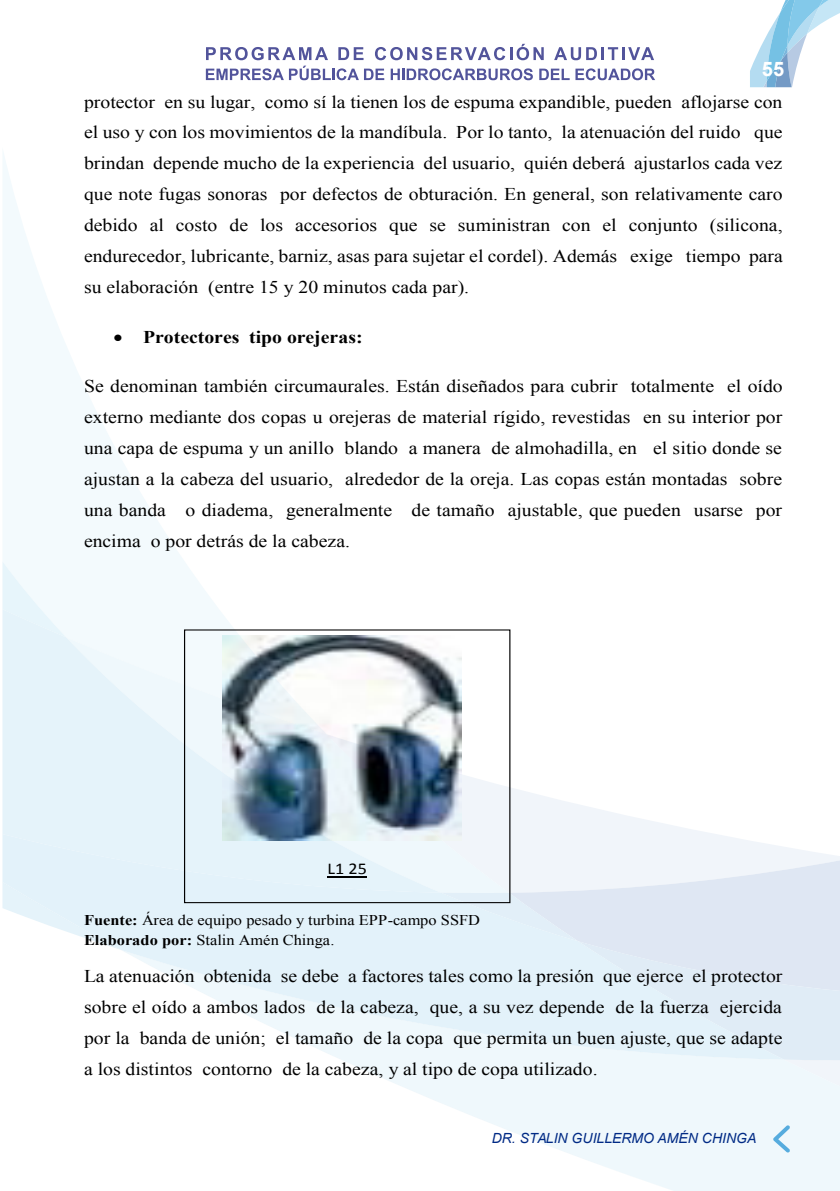
<style>
.page{position:relative;width:840px;height:1191px;background:#fff}
.page>*{position:absolute;margin:0;border:0;box-sizing:border-box;transform-origin:0 0}
.t1{font:700 20px "Arial";color:#fff}
.t2{font:18px/30.8px "Times New Roman";color:#000;text-align:justify;scale:1.1 1}
.t3{font:700 18px "Times New Roman";color:#000;scale:1.1 1}
.t4{font:16.4px "Calibri";color:#000;scale:1.1 1}
.t5{font:14.8px/19.6px "Times New Roman";color:#000;scale:1.1 1}
.t6{font:italic 14px "Arial";color:#002a85}
.s1{font-weight:700}
</style>
<div class="page">
<svg style="left:510px;top:734px;width:329px;height:126px"></svg>
<div style="left:783px;top:882px;width:56px;height:67px;background:#dfe7f3"></div>
<svg style="left:3px;top:153px;width:215px;height:456px"></svg>
<svg style="left:2px;top:561px;width:64px;height:48px"></svg>
<svg style="left:341px;top:949px;width:498px;height:242px;fill:#eff8fc"></svg>
<svg style="left:2px;top:609px;width:232px;height:225px;fill:#e5f3fa"></svg>
<svg style="left:2px;top:834px;width:781px;height:225px;fill:#e3f2fa"></svg>
<svg style="left:750px;top:0;width:89px;height:87px"></svg>
<svg style="left:206px;top:47px;width:122px;height:13px"></svg>
<svg style="left:338px;top:47px;width:25px;height:13px"></svg>
<svg style="left:375px;top:44px;width:168px;height:16px"></svg>
<svg style="left:554px;top:47px;width:99px;height:13px"></svg>
<svg style="left:206px;top:66px;width:152px;height:14px"></svg>
<svg style="left:364px;top:69px;width:20px;height:11px"></svg>
<svg style="left:390px;top:68px;width:142px;height:12px"></svg>
<svg style="left:539px;top:69px;width:30px;height:11px"></svg>
<svg style="left:575px;top:68px;width:79px;height:12px"></svg>
<svg style="left:772px;top:1125px;width:17px;height:27px"></svg>
<div style="left:184px;top:630px;width:325px;height:272px;background:linear-gradient(to bottom,#feffff,#e5f2f9)"></div>
<div style="left:184px;top:629px;width:326px;height:274px;border:1px solid #000"></div>
<hr style="left:327px;top:876px;width:39px;height:1px;background:#000">
<img style="left:222px;top:636px;width:239px;height:204px">
<p class="t1" style="left:761px;top:55px;width:24px">55</p>
<p class="t2" style="left:84px;top:86px;width:636px">protector en su lugar, como sí la tienen los de espuma expandible, pueden aflojarse con el uso y con los movimientos de la mandíbula. Por lo tanto, la atenuación del ruido que brindan depende mucho de la experiencia del usuario, quién deberá ajustarlos cada vez que note fugas sonoras por defectos de obturación. En general, son relativamente caro debido al costo de los accesorios que se suministran con el conjunto (silicona, endurecedor, lubricante, barniz, asas para sujetar el cordel). Además exige tiempo para su elaboración (entre 15 y 20 minutos cada par).</p>
<p class="t3" style="left:114px;top:325px;width:228px">• Protectores tipo orejeras:</p>
<p class="t2" style="left:84px;top:370px;width:636px">Se denominan también circumaurales. Están diseñados para cubrir totalmente el oído externo mediante dos copas u orejeras de material rígido, revestidas en su interior por una capa de espuma y un anillo blando a manera de almohadilla, en el sitio donde se ajustan a la cabeza del usuario, alrededor de la oreja. Las copas están montadas sobre una banda o diadema, generalmente de tamaño ajustable, que pueden usarse por encima o por detrás de la cabeza.</p>
<p class="t4" style="left:327px;top:858px;width:37px">L1 25</p>
<p class="t5" style="left:84px;top:910px;width:361px"><span class="s1">Fuente:</span> Área de equipo pesado y turbina EPP-campo SSFD<br><span class="s1">Elaborado por:</span> Stalin Amén Chinga.</p>
<p class="t2" style="left:84px;top:960px;width:636px">La atenuación obtenida se debe a factores tales como la presión que ejerce el protector sobre el oído a ambos lados de la cabeza, que, a su vez depende de la fuerza ejercida por la banda de unión; el tamaño de la copa que permita un buen ajuste, que se adapte a los distintos contorno de la cabeza, y al tipo de copa utilizado.</p>
<p class="t6" style="left:491px;top:1129px;width:266px">DR. STALIN GUILLERMO AMÉN CHINGA</p>
</div>
